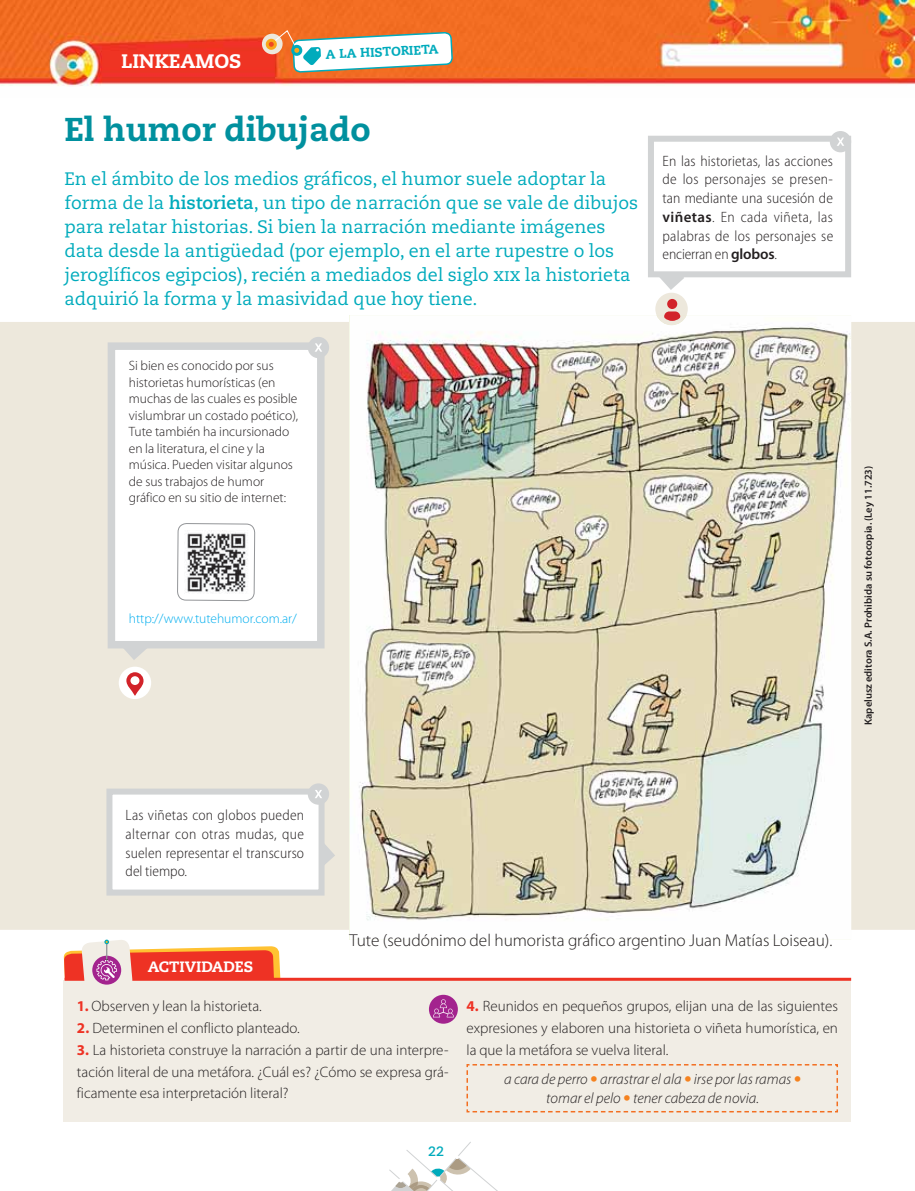
<style>
.page{position:relative;width:915px;height:1191px;background:#fff}
.page>*{position:absolute;margin:0;border:0;box-sizing:border-box;transform-origin:0 0}
.t1{font:800 33px "Caecilia LT Std";color:#00909e}
.t2{font:800 19.5px "Caecilia LT Std";color:#fff}
.t3{font:18px/24px "Caecilia LT Std";color:#00abbc}
.t4{font:300 17.25px "Myriad Pro";color:#231f20}
.t5{font:300 15px/21.8px "Myriad Pro";color:#231f20;text-align:justify}
.t6{font:300 semi-condensed 15px/18.8px "Myriad Pro";letter-spacing:.01em;color:#231f20;text-align:justify}
.t7{font:italic 300 15px/18.8px "Myriad Pro";color:#231f20;text-align:center}
.t8{font:800 15px "Caecilia LT Std";color:#fff}
.t9{font:300 13.5px/16.5px "Myriad Pro";color:#231f20}
.t10{font:300 13.5px "Myriad Pro";color:#00aeef}
.t11{font:700 13.5px "Caecilia LT Std";color:#00abbc}
.t12{font:800 12.75px "Caecilia LT Std";color:#00abbc}
.t13{font:600 10.5px "Myriad Pro";color:#231f20}
.s1{font-weight:700}
.s2{font-weight:600;font-stretch:normal}
.s3{font-weight:700;color:#ee3224}
.s4{font-weight:900;font-style:normal;font-size:19.5px;color:#f5821f}
</style>
<div class="page">
<img style="left:0;top:0;width:914px;height:86px">
<svg style="left:260px;top:30px;width:193px;height:43px"></svg>
<div style="left:292px;top:46px;width:9px;height:9px;background:#faa61a;border-radius:50%"></div>
<div style="left:291px;top:45px;width:11px;height:11px;border:3px solid #00abbc;border-radius:50%"></div>
<div style="left:267px;top:40px;width:8px;height:8px;background:#ef4723;border-radius:50%"></div>
<div style="left:265px;top:39px;width:12px;height:11px;border:3px solid #faa61a;border-radius:50%"></div>
<div style="left:0;top:322px;width:914px;height:607px;background:#ede8dc"></div>
<img style="left:349px;top:315px;width:501px;height:625px">
<div style="left:64px;top:980px;width:786px;height:141px;background:#f1ede5"></div>
<hr style="left:65px;top:977px;width:785px;height:3px;background:#ee3224">
<svg style="left:324px;top:842px;width:11px;height:25px"></svg>
<svg style="left:122px;top:648px;width:25px;height:12px"></svg>
<div style="left:109px;top:791px;width:212px;height:101px;background:#fff"></div>
<div style="left:106px;top:788px;width:218px;height:107px;border:6px solid #d1d3d4"></div>
<div style="left:111px;top:346px;width:210px;height:298px;background:#fff"></div>
<div style="left:108px;top:342px;width:216px;height:306px;border:8px solid #d1d3d4"></div>
<div style="left:647px;top:136px;width:203px;height:141px;border:6px solid #d1d3d4"></div>
<img style="left:656px;top:321px;width:30px;height:4px">
<svg style="left:655px;top:270px;width:32px;height:51px"></svg>
<div style="left:119px;top:666px;width:32px;height:33px;background:#fff;border-radius:50%"></div>
<svg style="left:126px;top:672px;width:18px;height:23px"></svg>
<div style="left:308px;top:783px;width:21px;height:21px;background:#d1d3d4;border-radius:50%"></div>
<svg style="left:315px;top:790px;width:7px;height:8px"></svg>
<div style="left:308px;top:337px;width:21px;height:21px;background:#d1d3d4;border-radius:50%"></div>
<svg style="left:315px;top:343px;width:7px;height:9px"></svg>
<div style="left:829px;top:131px;width:21px;height:21px;background:#d1d3d4;border-radius:50%"></div>
<svg style="left:837px;top:138px;width:7px;height:8px"></svg>
<svg style="left:63px;top:939px;width:218px;height:67px"></svg>
<svg style="left:177px;top:523px;width:78px;height:181px"></svg>
<img style="left:184px;top:530px;width:64px;height:64px">
<svg style="left:429px;top:994px;width:28px;height:29px"></svg>
<svg style="left:433px;top:999px;width:20px;height:18px"></svg>
<svg style="left:466px;top:1064px;width:372px;height:49px"></svg>
<svg style="left:389px;top:1142px;width:108px;height:48px"></svg>
<h2 class="t2" style="left:121px;top:52px;width:122px">LINKEAMOS</h2>
<p class="t12" style="left:325px;top:48px;width:115px;rotate:-3deg">A LA HISTORIETA</p>
<h1 class="t1" style="left:64px;top:113px;width:308px">El humor dibujado</h1>
<p class="t3" style="left:64px;top:167px;width:575px">En el ámbito de los medios gráficos, el humor suele adoptar la forma de la <span class="s1">historieta</span>, un tipo de narración que se vale de dibujos para relatar historias. Si bien la narración mediante imágenes data desde la antigüedad (por ejemplo, en el arte rupestre o los jeroglíficos egipcios), recién a mediados del siglo xix la historieta adquirió la forma y la masividad que hoy tiene.</p>
<p class="t9" style="left:129px;top:359px;width:171px">Si bien es conocido por sus historietas humorísticas (en muchas de las cuales es posible vislumbrar un costado poético),<br>Tute también ha incursionado en la literatura, el cine y la música. Pueden visitar algunos de sus trabajos de humor gráfico en su sitio de internet:</p>
<p class="t6" style="left:662px;top:153px;width:172px">En las historietas, las acciones de los personajes se presen&shy;tan mediante una sucesión de <span class="s2">viñetas</span>. En cada viñeta, las palabras de los personajes se encierran en <span class="s2">globos</span>.</p>
<p class="t10" style="left:129px;top:614px;width:170px">http://www.tutehumor.com.ar/</p>
<p class="t13" style="left:864px;top:725px;width:261px;rotate:-90deg">Kapelusz editora S.A. Prohibida su fotocopia. (Ley 11.723)</p>
<p class="t6" style="left:126px;top:807px;width:180px">Las viñetas con globos pueden alternar con otras mudas, que suelen representar el transcurso del tiempo.</p>
<p class="t8" style="left:148px;top:959px;width:107px">ACTIVIDADES</p>
<p class="t4" style="left:349px;top:933px;width:484px">Tute (seudónimo del humorista gráfico argentino Juan Matías Loiseau).</p>
<p class="t5" style="left:77px;top:997px;width:186px"><span class="s3">1.</span> Observen y lean la historieta.</p>
<p class="t5" style="left:77px;top:1018px;width:224px"><span class="s3">2.</span> Determinen el conflicto planteado.</p>
<p class="t5" style="left:77px;top:1040px;width:373px"><span class="s3">3.</span> La historieta construye la narración a partir de una interpre&shy;tación literal de una metáfora. ¿Cuál es? ¿Cómo se expresa grá&shy;ficamente esa interpretación literal?</p>
<p class="t11" style="left:428px;top:1144px;width:17px">22</p>
<p class="t5" style="left:466px;top:997px;width:373px"><span class="s3">4.</span> Reunidos en pequeños grupos, elijan una de las siguientes expresiones y elaboren una historieta o viñeta humorística, en la que la metáfora se vuelva literal.</p>
<p class="t7" style="left:504px;top:1071px;width:298px">a cara de perro <span class="s4">•</span> arrastrar el ala <span class="s4">•</span> irse por las ramas <span class="s4">• </span>tomar el pelo <span class="s4">•</span> tener cabeza de novia.</p>
</div>
